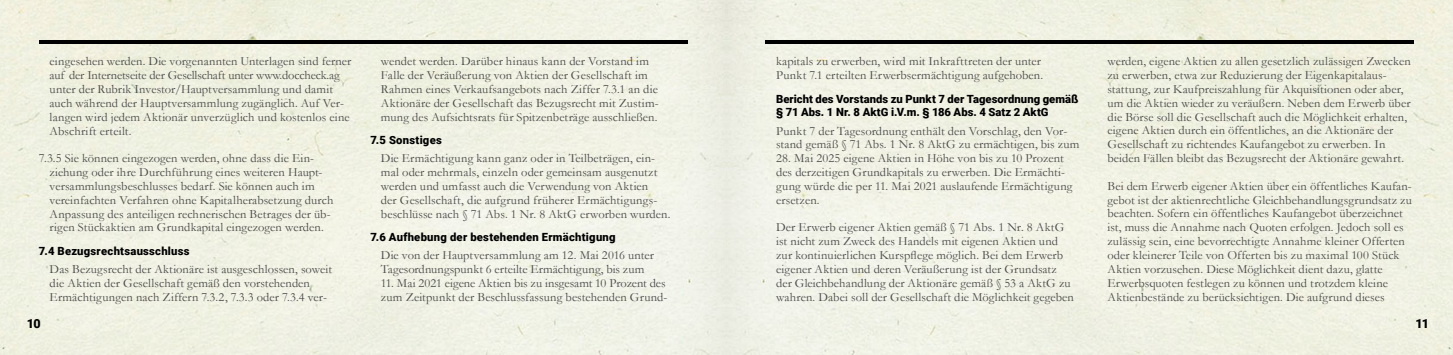
<style>
.page{position:relative;width:1453px;height:355px;background:#fff}
.page>*{position:absolute;margin:0;border:0;box-sizing:border-box;transform-origin:0 0}
.t1{font:12.5px/13.8px "Garamond";letter-spacing:.01em;color:#494948}
.t2{font:900 12.5px "Roboto";color:#000}
.t3{font:900 11.25px/13.1px "Roboto";letter-spacing:.02em;color:#000}
</style>
<div class="page">
<div style="left:0;top:0;width:1453px;height:354px;background:#f0f1e3"></div>
<hr style="left:39px;top:40px;width:648px;height:4px;background:#000">
<hr style="left:765px;top:40px;width:649px;height:3px;background:#000">
<p class="t1" style="left:50px;top:54px;width:303px">eingesehen werden. Die vorgenannten Unterlagen sind ferner auf der Internetseite der Gesellschaft unter www.doccheck.ag unter der Rubrik Investor/Hauptversammlung und damit auch während der Hauptversammlung zugänglich. Auf Ver&shy;langen wird jedem Aktionär unverzüglich und kostenlos eine Abschrift erteilt.</p>
<p class="t1" style="left:50px;top:151px;width:285px;text-indent:-11px">7.3.5 Sie können eingezogen werden, ohne dass die Ein&shy;ziehung oder ihre Durchführung eines weiteren Haupt&shy;versammlungsbeschlusses bedarf. Sie können auch im vereinfachten Verfahren ohne Kapitalherabsetzung durch Anpassung des anteiligen rechnerischen Betrages der üb&shy;rigen Stückaktien am Grundkapital eingezogen werden.</p>
<p class="t3" style="left:39px;top:244px;width:152px">7.4 Bezugsrechtsausschluss</p>
<p class="t1" style="left:50px;top:262px;width:284px">Das Bezugsrecht der Aktionäre ist ausgeschlossen, soweit die Aktien der Gesellschaft gemäß den vorstehenden<br>Ermächtigungen nach Ziffern 7.3.2, 7.3.3 oder 7.3.4 ver-</p>
<p class="t1" style="left:381px;top:54px;width:279px">wendet werden. Darüber hinaus kann der Vorstand im Falle der Veräußerung von Aktien der Gesellschaft im Rahmen eines Verkaufsangebots nach Ziffer 7.3.1 an die Aktionäre der Gesellschaft das Bezugsrecht mit Zustim&shy;mung des Aufsichtsrats für Spitzenbeträge ausschließen.</p>
<p class="t3" style="left:370px;top:133px;width:73px">7.5 Sonstiges</p>
<p class="t1" style="left:381px;top:151px;width:291px">Die Ermächtigung kann ganz oder in Teilbeträgen, ein&shy;mal oder mehrmals, einzeln oder gemeinsam ausgenutzt werden und umfasst auch die Verwendung von Aktien<br>der Gesellschaft, die aufgrund früherer Ermächtigungs&shy;beschlüsse nach § 71 Abs. 1 Nr. 8 AktG erworben wurden.</p>
<p class="t3" style="left:370px;top:230px;width:247px">7.6 Aufhebung der bestehenden Ermächtigung</p>
<p class="t1" style="left:381px;top:248px;width:275px">Die von der Hauptversammlung am 12. Mai 2016 unter<br>Tagesordnungspunkt 6 erteilte Ermächtigung, bis zum</p>
<p class="t1" style="left:381px;top:275px;width:288px">11. Mai 2021 eigene Aktien bis zu insgesamt 10 Prozent des zum Zeitpunkt der Beschlussfassung bestehenden Grund-</p>
<p class="t1" style="left:776px;top:54px;width:268px">kapitals zu erwerben, wird mit Inkrafttreten der unter<br>Punkt 7.1 erteilten Erwerbsermächtigung aufgehoben.</p>
<p class="t3" style="left:776px;top:92px;width:304px">Bericht des Vorstands zu Punkt 7 der Tagesordnung gemäß § 71 Abs. 1 Nr. 8 AktG i.V.m. § 186 Abs. 4 Satz 2 AktG</p>
<p class="t1" style="left:776px;top:123px;width:305px">Punkt 7 der Tagesordnung enthält den Vorschlag, den Vor&shy;stand gemäß § 71 Abs. 1 Nr. 8 AktG zu ermächtigen, bis zum</p>
<p class="t1" style="left:776px;top:151px;width:298px">28. Mai 2025 eigene Aktien in Höhe von bis zu 10 Prozent des derzeitigen Grundkapitals zu erwerben. Die Ermächti&shy;gung würde die per 11. Mai 2021 auslaufende Ermächtigung ersetzen.</p>
<p class="t1" style="left:776px;top:220px;width:299px">Der Erwerb eigener Aktien gemäß § 71 Abs. 1 Nr. 8 AktG ist nicht zum Zweck des Handels mit eigenen Aktien und zur kontinuierlichen Kurspflege möglich. Bei dem Erwerb eigener Aktien und deren Veräußerung ist der Grundsatz der Gleichbehandlung der Aktionäre gemäß § 53 a AktG zu wahren. Dabei soll der Gesellschaft die Möglichkeit gegeben</p>
<p class="t1" style="left:1107px;top:54px;width:305px">werden, eigene Aktien zu allen gesetzlich zulässigen Zwecken zu erwerben, etwa zur Reduzierung der Eigenkapitalaus&shy;stattung, zur Kaufpreiszahlung für Akquisitionen oder aber, um die Aktien wieder zu veräußern. Neben dem Erwerb über die Börse soll die Gesellschaft auch die Möglichkeit erhalten, eigene Aktien durch ein öffentliches, an die Aktionäre der Gesellschaft zu richtendes Kaufangebot zu erwerben. In beiden Fällen bleibt das Bezugsrecht der Aktionäre gewahrt.</p>
<p class="t1" style="left:1107px;top:179px;width:306px">Bei dem Erwerb eigener Aktien über ein öffentliches Kaufan&shy;gebot ist der aktienrechtliche Gleichbehandlungsgrundsatz zu beachten. Sofern ein öffentliches Kaufangebot überzeichnet ist, muss die Annahme nach Quoten erfolgen. Jedoch soll es zulässig sein, eine bevorrechtigte Annahme kleiner Offerten oder kleinerer Teile von Offerten bis zu maximal 100 Stück Aktien vorzusehen. Diese Möglichkeit dient dazu, glatte Erwerbsquoten festlegen zu können und trotzdem kleine Aktienbestände zu berücksichtigen. Die aufgrund dieses</p>
<p class="t2" style="left:27px;top:315px;width:15px">10</p>
<p class="t2" style="left:1415px;top:315px;width:15px">11</p>
</div>
